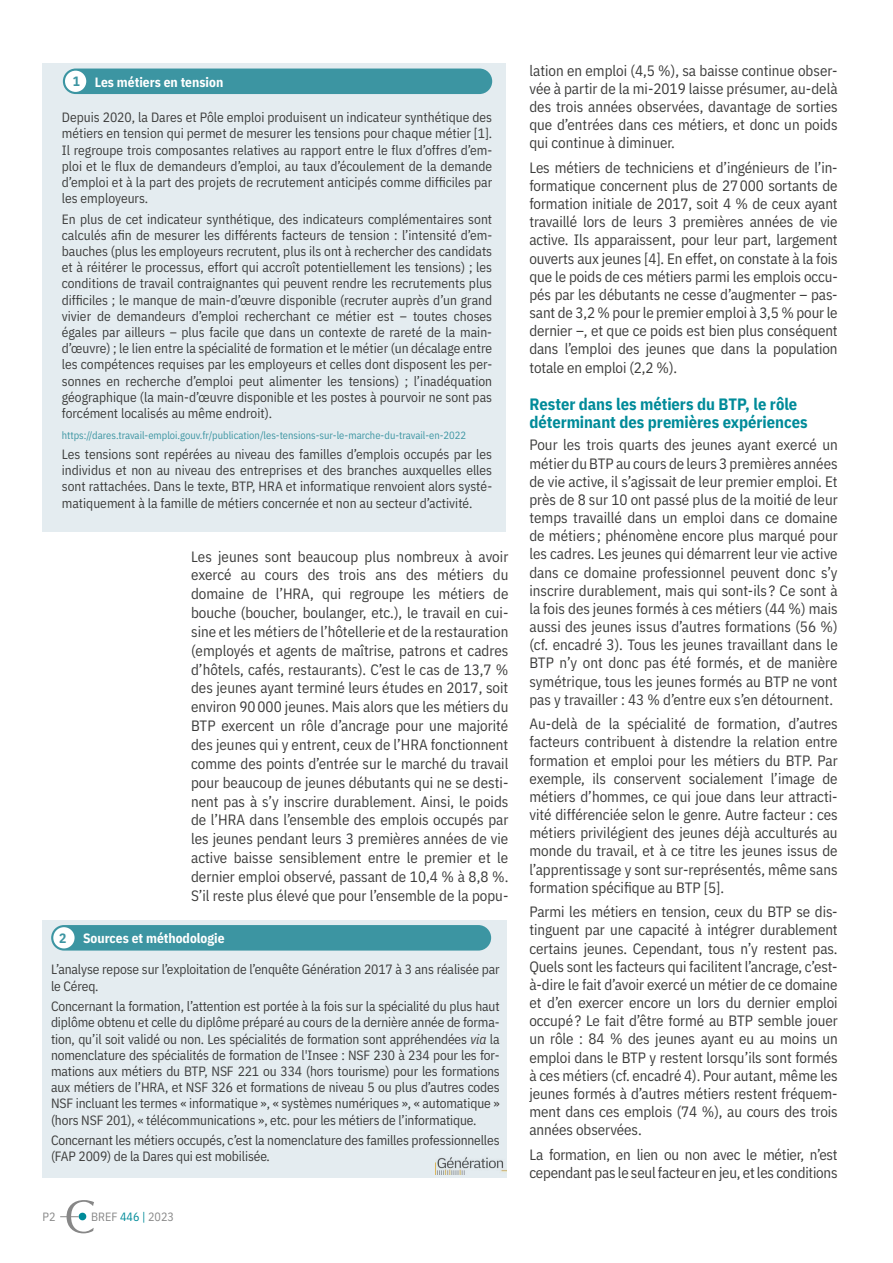
<style>
.page{position:relative;width:893px;height:1263px;background:#fff}
.page>*{position:absolute;margin:0;border:0;box-sizing:border-box;transform-origin:0 0}
.t1{font:700 16.5px/18.1px "IBM Plex Sans Cond";letter-spacing:-.005em;color:#008b99}
.t2{font:15px/18.1px "IBM Plex Sans Cond";letter-spacing:-.005em;color:#3c3c3b;text-align:justify}
.t3{font:13.5px/16.2px "IBM Plex Sans Cond";letter-spacing:-.01em;color:#3c3c3b;text-align:justify}
.t4{font:700 13.5px "IBM Plex Sans Cond";color:#fff}
.t5{font:12px "IBM Plex Sans Cond";color:#878787}
.t6{font:10.5px "IBM Plex Sans Cond";color:#3c95a2}
.s1{color:#3c95a2}
.s2{font-style:italic}
.s3{color:#008b99}
</style>
<div class="page">
<div style="left:43px;top:64px;width:463px;height:468px;background:#e4ecf0"></div>
<div style="left:63px;top:69px;width:429px;height:25px;background:#3c95a2;border-radius:13px"></div>
<div style="left:65px;top:71px;width:21px;height:21px;background:#fff;border-radius:50%"></div>
<svg style="left:60px;top:1200px;width:34px;height:33px"></svg>
<div style="left:43px;top:920px;width:464px;height:258px;background:#e4ecf0"></div>
<div style="left:51px;top:925px;width:440px;height:25px;background:#3c95a2;border-radius:13px"></div>
<div style="left:53px;top:927px;width:22px;height:21px;background:#fff;border-radius:50%"></div>
<img style="left:436px;top:1157px;width:70px;height:17px">
<p class="t4" style="left:73px;top:71px;width:152px"><span class="s1">1</span> Les métiers en tension</p>
<p class="t3" style="left:62px;top:108px;width:432px">Depuis 2020, la Dares et Pôle emploi produisent un indicateur synthétique des métiers en tension qui permet de mesurer les tensions pour chaque métier [1].<br>Il regroupe trois composantes relatives au rapport entre le flux d’offres d’em&shy;ploi et le flux de demandeurs d’emploi, au taux d’écoulement de la demande d’emploi et à la part des projets de recrutement anticipés comme difficiles par les employeurs.</p>
<p class="t3" style="left:62px;top:210px;width:432px">En plus de cet indicateur synthétique, des indicateurs complémentaires sont calculés afin de mesurer les différents facteurs de tension : l’intensité d’em&shy;bauches (plus les employeurs recrutent, plus ils ont à rechercher des candidats et à réitérer le processus, effort qui accroît potentiellement les tensions) ; les conditions de travail contraignantes qui peuvent rendre les recrutements plus difficiles ; le manque de main-d’œuvre disponible (recruter auprès d’un grand vivier de demandeurs d’emploi recherchant ce métier est – toutes choses égales par ailleurs – plus facile que dans un contexte de rareté de la main&shy;d’œuvre) ; le lien entre la spécialité de formation et le métier (un décalage entre les compétences requises par les employeurs et celles dont disposent les per&shy;sonnes en recherche d’emploi peut alimenter les tensions) ; l’inadéquation géographique (la main-d’œuvre disponible et les postes à pourvoir ne sont pas forcément localisés au même endroit).</p>
<p class="t6" style="left:62px;top:427px;width:406px">https://dares.travail-emploi.gouv.fr/publication/les-tensions-sur-le-marche-du-travail-en-2022</p>
<p class="t3" style="left:62px;top:445px;width:432px">Les tensions sont repérées au niveau des familles d’emplois occupés par les individus et non au niveau des entreprises et des branches auxquelles elles sont rattachées. Dans le texte, BTP, HRA et informatique renvoient alors systé&shy;matiquement à la famille de métiers concernée et non au secteur d’activité.</p>
<p class="t2" style="left:191px;top:545px;width:319px;line-height:18.9px">Les jeunes sont beaucoup plus nombreux à avoir exercé au cours des trois ans des métiers du domaine de l’HRA, qui regroupe les métiers de bouche (boucher, boulanger, etc.), le travail en cui&shy;sine et les métiers de l’hôtellerie et de la restauration (employés et agents de maîtrise, patrons et cadres d’hôtels, cafés, restaurants). C’est le cas de 13,7 % des jeunes ayant terminé leurs études en 2017, soit environ 90000 jeunes. Mais alors que les métiers du BTP exercent un rôle d’ancrage pour une majorité des jeunes qui y entrent, ceux de l’HRA fonctionnent comme des points d’entrée sur le marché du travail pour beaucoup de jeunes débutants qui ne se desti&shy;nent pas à s’y inscrire durablement. Ainsi, le poids de l’HRA dans l’ensemble des emplois occupés par les jeunes pendant leurs 3 premières années de vie active baisse sensiblement entre le premier et le dernier emploi observé, passant de 10,4 % à 8,8 %.<br>S’il reste plus élevé que pour l’ensemble de la popu-</p>
<p class="t4" style="left:59px;top:927px;width:167px"><span class="s1">2</span> Sources et méthodologie</p>
<p class="t3" style="left:51px;top:960px;width:450px">L’analyse repose sur l’exploitation de l’enquête Génération 2017 à 3 ans réalisée par le Céreq.</p>
<p class="t3" style="left:51px;top:997px;width:450px">Concernant la formation, l’attention est portée à la fois sur la spécialité du plus haut diplôme obtenu et celle du diplôme préparé au cours de la dernière année de forma&shy;tion, qu’il soit validé ou non. Les spécialités de formation sont appréhendées <span class="s2">via</span> la nomenclature des spécialités de formation de l'Insee : NSF 230 à 234 pour les for&shy;mations aux métiers du BTP, NSF 221 ou 334 (hors tourisme) pour les formations aux métiers de l’HRA, et NSF 326 et formations de niveau 5 ou plus d’autres codes NSF incluant les termes « informatique », « systèmes numériques », « automatique » (hors NSF 201), « télécommunications », etc. pour les métiers de l’informatique.</p>
<p class="t3" style="left:51px;top:1131px;width:450px">Concernant les métiers occupés, c’est la nomenclature des familles professionnelles (FAP 2009) de la Dares qui est mobilisée.</p>
<p class="t5" style="left:43px;top:1208px;width:15px">P2</p>
<p class="t5" style="left:91px;top:1208px;width:84px">BREF <span class="s3">446 |</span> 2023</p>
<p class="t2" style="left:529px;top:60px;width:310px">lation en emploi (4,5 %), sa baisse continue obser&shy;vée à partir de la mi-2019 laisse présumer, au-delà des trois années observées, davantage de sorties que d’entrées dans ces métiers, et donc un poids qui continue à diminuer.</p>
<p class="t2" style="left:529px;top:157px;width:310px">Les métiers de techniciens et d’ingénieurs de l’in&shy;formatique concernent plus de 27000 sortants de formation initiale de 2017, soit 4 % de ceux ayant travaillé lors de leurs 3 premières années de vie active. Ils apparaissent, pour leur part, largement ouverts aux jeunes [4]. En effet, on constate à la fois que le poids de ces métiers parmi les emplois occu&shy;pés par les débutants ne cesse d’augmenter – pas&shy;sant de 3,2 % pour le premier emploi à 3,5 % pour le dernier –, et que ce poids est bien plus conséquent dans l’emploi des jeunes que dans la population totale en emploi (2,2 %).</p>
<p class="t1" style="left:529px;top:393px;width:280px">Rester dans les métiers du BTP, le rôle déterminant des premières expériences</p>
<p class="t2" style="left:529px;top:435px;width:310px">Pour les trois quarts des jeunes ayant exercé un métier du BTP au cours de leurs 3 premières années de vie active, il s’agissait de leur premier emploi. Et près de 8 sur 10 ont passé plus de la moitié de leur temps travaillé dans un emploi dans ce domaine de métiers ; phénomène encore plus marqué pour les cadres. Les jeunes qui démarrent leur vie active dans ce domaine professionnel peuvent donc s’y inscrire durablement, mais qui sont-ils ? Ce sont à la fois des jeunes formés à ces métiers (44 %) mais aussi des jeunes issus d’autres formations (56 %) (cf. encadré 3). Tous les jeunes travaillant dans le BTP n’y ont donc pas été formés, et de manière symétrique, tous les jeunes formés au BTP ne vont pas y travailler : 43 % d’entre eux s’en détournent.</p>
<p class="t2" style="left:529px;top:714px;width:310px">Au-delà de la spécialité de formation, d’autres facteurs contribuent à distendre la relation entre formation et emploi pour les métiers du BTP. Par exemple, ils conservent socialement l’image de métiers d’hommes, ce qui joue dans leur attracti&shy;vité différenciée selon le genre. Autre facteur : ces métiers privilégient des jeunes déjà acculturés au monde du travail, et à ce titre les jeunes issus de l’apprentissage y sont sur-représentés, même sans formation spécifique au BTP [5].</p>
<p class="t2" style="left:529px;top:902px;width:310px">Parmi les métiers en tension, ceux du BTP se dis&shy;tinguent par une capacité à intégrer durablement certains jeunes. Cependant, tous n’y restent pas.<br>Quels sont les facteurs qui facilitent l’ancrage, c’est&shy;à-dire le fait d’avoir exercé un métier de ce domaine et d’en exercer encore un lors du dernier emploi occupé? Le fait d’être formé au BTP semble jouer un rôle : 84 % des jeunes ayant eu au moins un emploi dans le BTP y restent lorsqu’ils sont formés à ces métiers (cf. encadré 4). Pour autant, même les jeunes formés à d’autres métiers restent fréquem&shy;ment dans ces emplois (74 %), au cours des trois années observées.</p>
<p class="t2" style="left:529px;top:1144px;width:310px">La formation, en lien ou non avec le métier, n’est cependant pas le seul facteur en jeu, et les conditions</p>
</div>
